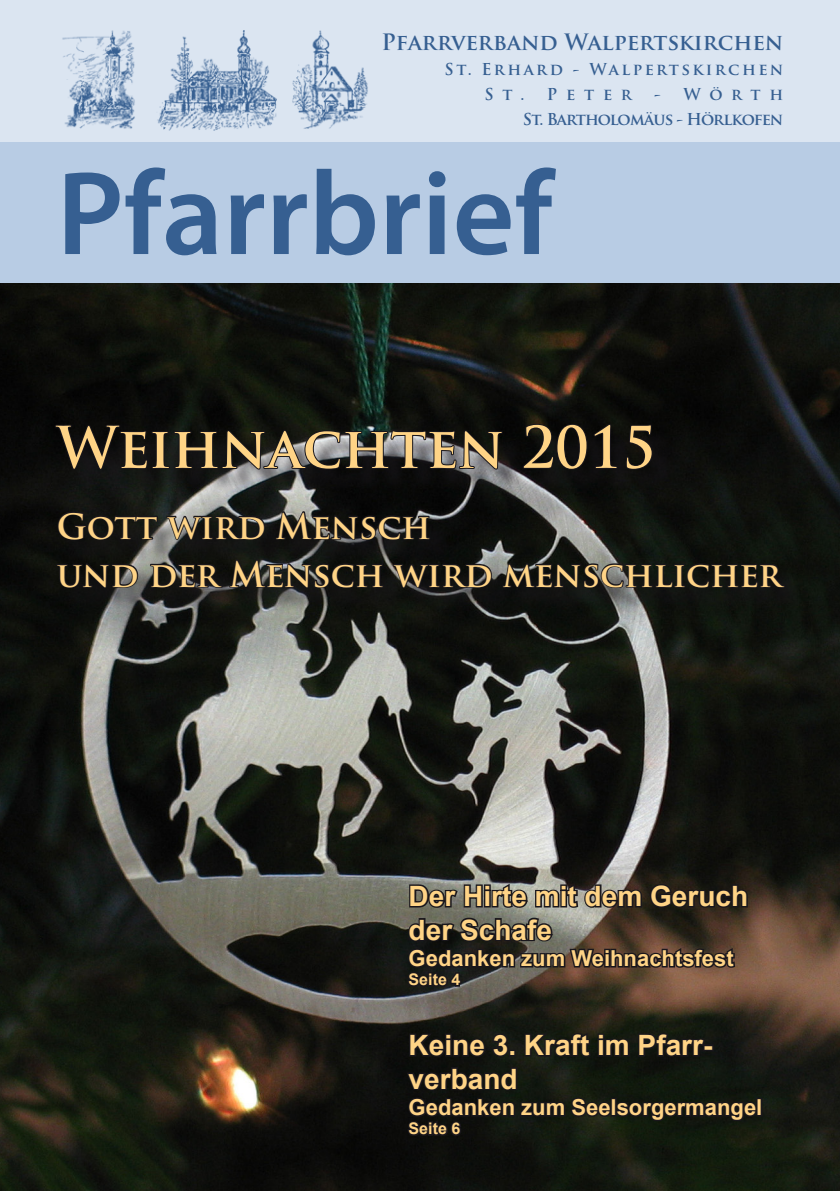
<style>
.page{position:relative;width:840px;height:1191px;background:#fff}
.page>*{position:absolute;margin:0;border:0;box-sizing:border-box;transform-origin:0 0}
.t1{font:600 120px "Myriad Pro";color:#365f91}
.t2{font:700 56px "Trajan Pro";color:#ffd486}
.t3{font:700 34px/48px "Trajan Pro";color:#ffd486}
.t4{font:700 28px/33.6px "Arial";color:#ffd486}
.t5{font:700 22px "Arial";color:#ffd486}
.t6{font:700 22px "Trajan Pro";color:#365f91}
.t7{font:700 16px/24.8px "Trajan Pro";letter-spacing:.155em;color:#365f91}
.t8{font:700 16px/24.8px "Trajan Pro";letter-spacing:-.055em;color:#365f91;text-align:right}
.t9{font:700 16px "Arial";color:#ffd486}
</style>
<div class="page">
<div style="left:0;top:142px;width:839px;height:141px;background:#b8cce4"></div>
<div style="left:0;top:0;width:839px;height:142px;background:#dbe5f1"></div>
<img style="left:62px;top:30px;width:306px;height:101px">
<img style="left:0;top:283px;width:839px;height:908px">
<svg style="left:405px;top:865px;width:344px;height:124px;background:#463e37"></svg>
<div style="left:756px;top:1097px;width:6px;height:19px;border:3px solid #1a171c"></div>
<svg style="left:404px;top:1014px;width:354px;height:124px;background:#151813"></svg>
<div style="left:59px;top:427px;width:749px;height:185px;background:#1a171c;opacity:.75"></div>
<svg style="left:54px;top:283px;width:731px;height:441px;background:#262824"></svg>
<p class="t6" style="left:381px;top:29px;width:403px">Pfarrverband Walpertskirchen</p>
<p class="t7" style="left:484px;top:57px;width:300px;text-indent:-40px">St. Erhard - Walpertskirchen<br>St. Peter</p>
<p class="t8" style="left:522px;top:82px;width:262px">- Wörth<br>St. Bartholomäus - Hörlkofen</p>
<h1 class="t1" style="left:57px;top:137px;width:497px">Pfarrbrief</h1>
<h2 class="t2" style="left:57px;top:413px;width:600px">Weihnachten 2015</h2>
<p class="t3" style="left:57px;top:502px;width:726px">Gott wird Mensch<br>und der Mensch wird menschlicher</p>
<p class="t4" style="left:408px;top:880px;width:341px">Der Hirte mit dem Geruch der Schafe</p>
<p class="t5" style="left:408px;top:943px;width:326px">Gedanken zum Weihnachtsfest</p>
<p class="t9" style="left:408px;top:969px;width:53px">Seite 4</p>
<p class="t4" style="left:408px;top:1029px;width:305px">Keine 3. Kraft im Pfarr&shy;verband</p>
<p class="t5" style="left:408px;top:1092px;width:355px">Gedanken zum Seelsorgermangel</p>
<p class="t9" style="left:408px;top:1118px;width:53px">Seite 6</p>
</div>
